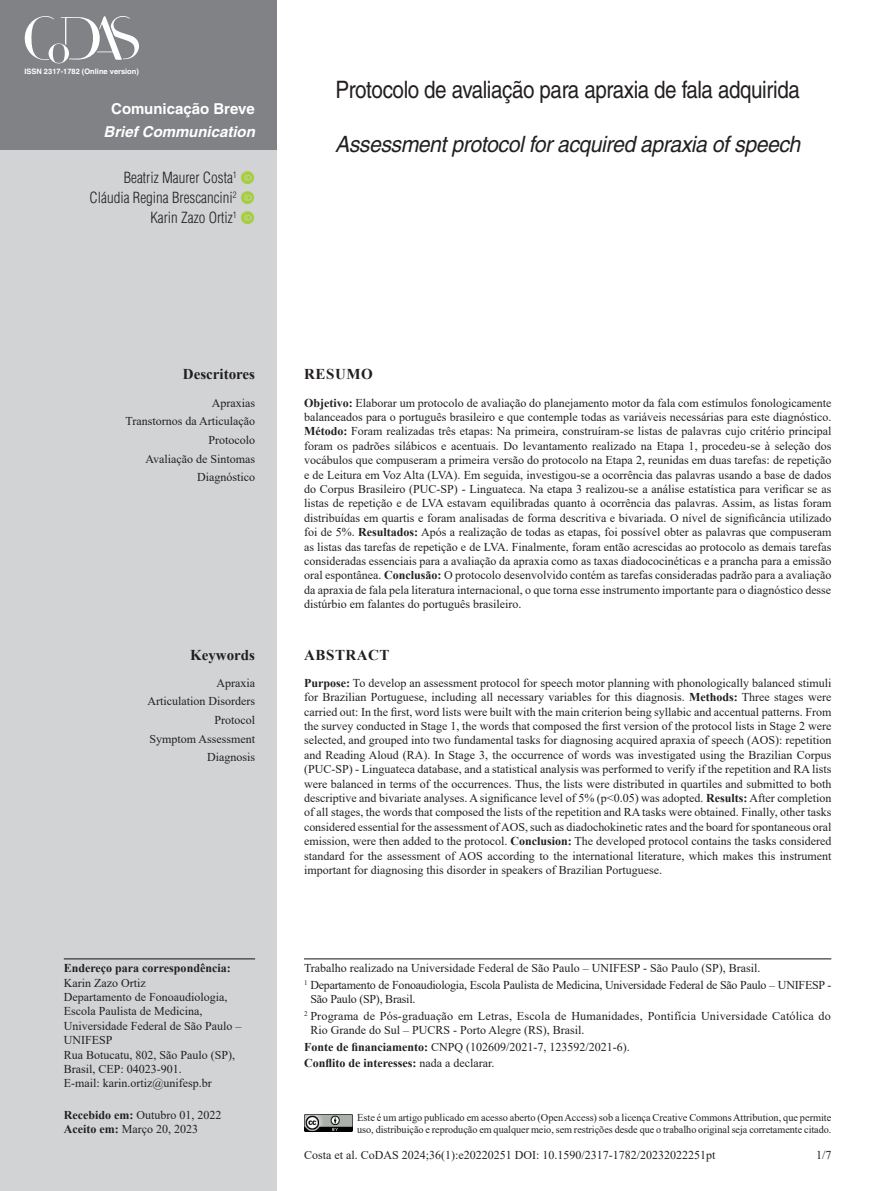
<style>
.page{position:relative;width:893px;height:1191px;background:#fff}
.page>*{position:absolute;margin:0;border:0;box-sizing:border-box;transform-origin:0 0}
.ArticleTitle{font:24px "Helvetica";letter-spacing:-.02em;color:#231f20;scale:.86 1}
.ArticleTitle-Trans1{font:italic 22.5px "Helvetica";letter-spacing:-.02em;color:#231f20;scale:.94 1}
.Authors{font:300 condensed 15px "Helvetica";color:#231f20}
.t1{font:italic 700 15px "Helvetica";color:#fff}
.t2{font:700 15px "Helvetica";color:#fff}
.KeywordsTitle{font:700 15px "Times New Roman";color:#231f20}
.KeywordsTitle-Trans1{font:700 15px "Times New Roman";color:#231f20}
.AbstractTitle-Trans1{font:700 15px "Times New Roman";letter-spacing:.035em;color:#231f20}
.AbstractTitle{font:700 15px "Times New Roman";letter-spacing:.035em;color:#231f20}
.Abstract{font:12px/14.4px "Times New Roman";color:#231f20;text-align:justify}
.Abstract-Trans1{font:12px/14.4px "Times New Roman";color:#231f20;text-align:justify}
.Correspondence{font:12px/14.4px "Times New Roman";color:#231f20}
.Affiliations{font:12px/14.4px "Times New Roman";color:#231f20}
.Affiliations-2{font:12px/14.4px "Times New Roman";letter-spacing:-.02em;color:#231f20}
.fnArticleOther{font:12px "Times New Roman";color:#231f20}
.Keywords{font:12px "Times New Roman";color:#231f20}
.Keywords-Trans1{font:12px "Times New Roman";color:#231f20}
.fnFinancial-disclosu{font:12px "Times New Roman";color:#231f20}
.History{font:12px/14.4px "Times New Roman";color:#231f20}
.fnConflict{font:700 12px "Times New Roman";color:#231f20}
.pubNameFooter{font:10.5px/12.6px "Times New Roman";letter-spacing:-.005em;color:#231f20}
.t3{font:700 7.5px "Helvetica";color:#fff}
.s1{font-weight:700}
.s2{font-weight:400}
</style>
<div class="page">
<div style="left:0;top:149px;width:276px;height:1042px;background:#d1d3d4"></div>
<div style="left:0;top:0;width:276px;height:149px;background:#808285"></div>
<img style="left:304px;top:1114px;width:48px;height:17px">
<svg style="left:24px;top:16px;width:115px;height:48px"></svg>
<hr style="left:64px;top:958px;width:191px;height:1px;background:#231f20">
<hr style="left:304px;top:958px;width:527px;height:1px;background:#231f20">
<p class="t3" style="left:24px;top:66px;width:116px">ISSN 2317-1782 (Online version)</p>
<p class="t2" style="left:111px;top:100px;width:145px">Comunicação Breve</p>
<p class="t1" style="left:104px;top:122px;width:153px">Brief Communication</p>
<p class="Authors" style="left:124px;top:168px;width:115px">Beatriz Maurer Costa<sup>1</sup></p>
<p class="Authors" style="left:90px;top:188px;width:149px">Cláudia Regina Brescancini<sup>2</sup></p>
<p class="Authors" style="left:150px;top:208px;width:88px">Karin Zazo Ortiz<sup>1</sup></p>
<p class="ArticleTitle" style="left:335px;top:76px;width:542px">Protocolo de avaliação para apraxia de fala adquirida</p>
<p class="ArticleTitle-Trans1" style="left:335px;top:131px;width:496px">Assessment protocol for acquired apraxia of speech</p>
<p class="KeywordsTitle" style="left:183px;top:363px;width:74px">Descritores</p>
<p class="Keywords" style="left:212px;top:394px;width:45px">Apraxias</p>
<p class="Keywords" style="left:126px;top:413px;width:131px">Transtornos da Articulação</p>
<p class="Keywords" style="left:208px;top:431px;width:48px">Protocolo</p>
<p class="Keywords" style="left:145px;top:450px;width:111px">Avaliação de Sintomas</p>
<p class="Keywords" style="left:197px;top:469px;width:59px">Diagnóstico</p>
<p class="KeywordsTitle-Trans1" style="left:190px;top:643px;width:66px">Keywords</p>
<p class="Keywords-Trans1" style="left:216px;top:674px;width:40px">Apraxia</p>
<p class="Keywords-Trans1" style="left:147px;top:693px;width:109px">Articulation Disorders</p>
<p class="Keywords-Trans1" style="left:214px;top:711px;width:42px">Protocol</p>
<p class="Keywords-Trans1" style="left:149px;top:730px;width:107px">Symptom Assessment</p>
<p class="Keywords-Trans1" style="left:207px;top:749px;width:49px">Diagnosis</p>
<p class="Correspondence" style="left:64px;top:960px;width:179px"><span class="s1">Endereço para correspondência:<br></span>Karin Zazo Ortiz<br>Departamento de Fonoaudiologia,<br>Escola Paulista de Medicina,<br>Universidade Federal de São Paulo –<br>UNIFESP<br>Rua Botucatu, 802, São Paulo (SP),<br>Brasil, CEP: 04023-901.<br>E-mail: karin.ortiz@unifesp.br</p>
<p class="History" style="left:64px;top:1107px;width:159px"><span class="s1">Recebido em:</span> Outubro 01, 2022<br><span class="s1">Aceito em:</span> Março 20, 2023</p>
<p class="AbstractTitle" style="left:304px;top:363px;width:70px">RESUMO</p>
<p class="Abstract" style="left:304px;top:395px;width:529px"><span class="s1">Objetivo:</span> Elaborar um protocolo de avaliação do planejamento motor da fala com estímulos fonologicamente balanceados para o português brasileiro e que contemple todas as variáveis necessárias para este diagnóstico.<br><span class="s1">Método:</span> Foram realizadas três etapas: Na primeira, construíram-se listas de palavras cujo critério principal foram os padrões silábicos e acentuais. Do levantamento realizado na Etapa 1, procedeu-se à seleção dos vocábulos que compuseram a primeira versão do protocolo na Etapa 2, reunidas em duas tarefas: de repetição e de Leitura em Voz Alta (LVA). Em seguida, investigou-se a ocorrência das palavras usando a base de dados do Corpus Brasileiro (PUC-SP) - Linguateca. Na etapa 3 realizou-se a análise estatística para verificar se as listas de repetição e de LVA estavam equilibradas quanto à ocorrência das palavras. Assim, as listas foram distribuídas em quartis e foram analisadas de forma descritiva e bivariada. O nível de significância utilizado foi de 5%. <span class="s1">Resultados:</span> Após a realização de todas as etapas, foi possível obter as palavras que compuseram as listas das tarefas de repetição e de LVA. Finalmente, foram então acrescidas ao protocolo as demais tarefas consideradas essenciais para a avaliação da apraxia como as taxas diadococinéticas e a prancha para a emissão oral espontânea. <span class="s1">Conclusão:</span> O protocolo desenvolvido contém as tarefas consideradas padrão para a avaliação da apraxia de fala pela literatura internacional, o que torna esse instrumento importante para o diagnóstico desse distúrbio em falantes do português brasileiro.</p>
<p class="AbstractTitle-Trans1" style="left:304px;top:643px;width:87px">ABSTRACT</p>
<p class="Abstract-Trans1" style="left:304px;top:675px;width:529px"><span class="s1">Purpose:</span> To develop an assessment protocol for speech motor planning with phonologically balanced stimuli for Brazilian Portuguese, including all necessary variables for this diagnosis. <span class="s1">Methods:</span> Three stages were carried out: In the first, word lists were built with the main criterion being syllabic and accentual patterns. From the survey conducted in Stage 1, the words that composed the first version of the protocol lists in Stage 2 were selected, and grouped into two fundamental tasks for diagnosing acquired apraxia of speech (AOS): repetition and Reading Aloud (RA). In Stage 3, the occurrence of words was investigated using the Brazilian Corpus (PUC-SP) - Linguateca database, and a statistical analysis was performed to verify if the repetition and RA lists were balanced in terms of the occurrences. Thus, the lists were distributed in quartiles and submitted to both descriptive and bivariate analyses. A significance level of 5% (p&lt;0.05) was adopted. <span class="s1">Results:</span> After completion of all stages, the words that composed the lists of the repetition and RA tasks were obtained. Finally, other tasks considered essential for the assessment of AOS, such as diadochokinetic rates and the board for spontaneous oral emission, were then added to the protocol. <span class="s1">Conclusion:</span> The developed protocol contains the tasks considered standard for the assessment of AOS according to the international literature, which makes this instrument important for diagnosing this disorder in speakers of Brazilian Portuguese.</p>
<p class="fnArticleOther" style="left:304px;top:959px;width:458px">Trabalho realizado na Universidade Federal de São Paulo – UNIFESP - São Paulo (SP), Brasil.</p>
<p class="Affiliations-2" style="left:310px;top:977px;width:522px;text-indent:-6px"><sup>1</sup> Departamento de Fonoaudiologia, Escola Paulista de Medicina, Universidade Federal de São Paulo – UNIFESP -<br>São Paulo (SP), Brasil.</p>
<p class="Affiliations" style="left:310px;top:1008px;width:522px;text-indent:-6px"><sup>2</sup> Programa de Pós-graduação em Letras, Escola de Humanidades, Pontifícia Universidade Católica do<br>Rio Grande do Sul – PUCRS - Porto Alegre (RS), Brasil.</p>
<p class="fnFinancial-disclosu" style="left:304px;top:1038px;width:327px"><span class="s1">Fonte de financiamento:</span> CNPQ (102609/2021-7, 123592/2021-6).</p>
<p class="fnConflict" style="left:304px;top:1054px;width:192px">Conflito de interesses: <span class="s2">nada a declarar.</span></p>
<p class="pubNameFooter" style="left:357px;top:1110px;width:476px">Este é um artigo publicado em acesso aberto (Open Access) sob a licença Creative Commons Attribution, que permite uso, distribuição e reprodução em qualquer meio, sem restrições desde que o trabalho original seja corretamente citado.</p>
<p class="Abstract" style="left:304px;top:1147px;width:413px">Costa et al. CoDAS 2024;36(1):e20220251 DOI: 10.1590/2317-1782/20232022251pt</p>
<p class="Abstract" style="left:816px;top:1147px;width:17px">1/7</p>
</div>
